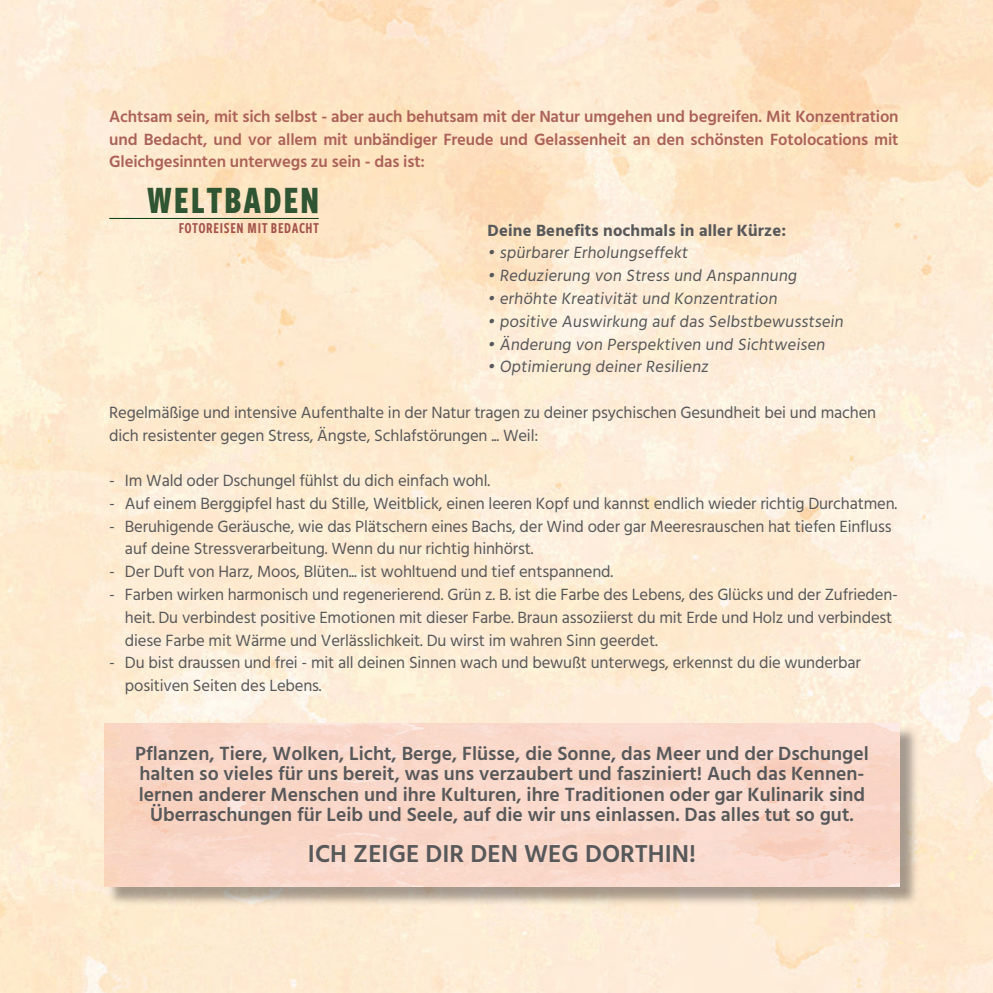
<style>
.page{position:relative;width:993px;height:993px;background:#fff}
.page>*{position:absolute;margin:0;border:0;box-sizing:border-box;transform-origin:0 0}
.t1{font:700 40.25px "Freight Sans Cmp Pro";letter-spacing:.04em;color:#305532}
.t2{font:600 25.03px "Hind";color:#57585a}
.t3{font:600 19.6px/20.3px "Hind";color:#57585a;text-align:center}
.t4{font:16.62px/22.8px "Hind";letter-spacing:-.01em;color:#57585a}
.t5{font:600 16.62px/22.8px "Hind";letter-spacing:-.01em;color:#ab6158;text-align:justify}
.t6{font:700 16.62px "Hind";letter-spacing:.01em;color:#57585a}
.t7{font:15.75px "Freight Sans Cmp Pro Semi";letter-spacing:.04em;color:#a3524a}
</style>
<div class="page">
<img style="left:0;top:0;width:992px;height:992px">
<div style="left:107px;top:726px;width:811px;height:180px;background:#231f20;opacity:.4"></div>
<img style="left:104px;top:723px;width:795px;height:163px">
<hr style="left:109px;top:218px;width:209px;height:1px;background:#063c14">
<p class="t5" style="left:109px;top:105px;width:790px">Achtsam sein, mit sich selbst - aber auch behutsam mit der Natur umgehen und begreifen. Mit Konzentration und Bedacht, und vor allem mit unbändiger Freude und Gelassenheit an den schönsten Fotolocations mit Gleichgesinnten unterwegs zu sein - das ist:</p>
<p class="t1" style="left:146px;top:172px;width:174px">WELTBADEN</p>
<p class="t6" style="left:487px;top:220px;width:300px">Deine Benefits nochmals in aller Kürze:</p>
<p class="t4" style="left:487px;top:242px;width:205px">• spürbarer Erholungseffekt</p>
<p class="t4" style="left:487px;top:265px;width:313px">• Reduzierung von Stress und Anspannung</p>
<p class="t4" style="left:487px;top:288px;width:294px">• erhöhte Kreativität und Konzentration</p>
<p class="t4" style="left:487px;top:311px;width:360px">• positive Auswirkung auf das Selbstbewusstsein</p>
<p class="t4" style="left:487px;top:333px;width:342px">• Änderung von Perspektiven und Sichtweisen</p>
<p class="t4" style="left:487px;top:356px;width:225px">• Optimierung deiner Resilienz</p>
<p class="t4" style="left:109px;top:402px;width:768px">Regelmäßige und intensive Aufenthalte in der Natur tragen zu deiner psychischen Gesundheit bei und machen dich resistenter gegen Stress, Ängste, Schlafstörungen ... Weil:</p>
<p class="t4" style="left:109px;top:470px;width:382px">- Im Wald oder Dschungel fühlst du dich einfach wohl.</p>
<p class="t4" style="left:109px;top:493px;width:789px">- Auf einem Berggipfel hast du Stille, Weitblick, einen leeren Kopf und kannst endlich wieder richtig Durchatmen.</p>
<p class="t4" style="left:125px;top:515px;width:767px;text-indent:-16px">- Beruhigende Geräusche, wie das Plätschern eines Bachs, der Wind oder gar Meeresrauschen hat tiefen Einfluss auf deine Stressverarbeitung. Wenn du nur richtig hinhörst.</p>
<p class="t4" style="left:109px;top:561px;width:505px">- Der Duft von Harz, Moos, Blüten... ist wohltuend und tief entspannend.</p>
<p class="t4" style="left:109px;top:584px;width:790px">- Farben wirken harmonisch und regenerierend. Grün z. B. ist die Farbe des Lebens, des Glücks und der Zufrieden-</p>
<p class="t4" style="left:125px;top:606px;width:768px">heit. Du verbindest positive Emotionen mit dieser Farbe. Braun assoziierst du mit Erde und Holz und verbindest diese Farbe mit Wärme und Verlässlichkeit. Du wirst im wahren Sinn geerdet.</p>
<p class="t4" style="left:109px;top:652px;width:753px">- Du bist draussen und frei - mit all deinen Sinnen wach und bewußt unterwegs, erkennst du die wunderbar</p>
<p class="t4" style="left:125px;top:675px;width:198px">positiven Seiten des Lebens.</p>
<p class="t7" style="left:179px;top:217px;width:142px">FOTOREISEN MIT BEDACHT</p>
<p class="t3" style="left:135px;top:742px;width:735px">Pflanzen, Tiere, Wolken, Licht, Berge, Flüsse, die Sonne, das Meer und der Dschungel halten so vieles für uns bereit, was uns verzaubert und fasziniert! Auch das Kennen&shy;lernen anderer Menschen und ihre Kulturen, ihre Traditionen oder gar Kulinarik sind Überraschungen für Leib und Seele, auf die wir uns einlassen. Das alles tut so gut.</p>
<p class="t2" style="left:308px;top:838px;width:389px">ICH ZEIGE DIR DEN WEG DORTHIN!</p>
</div>
